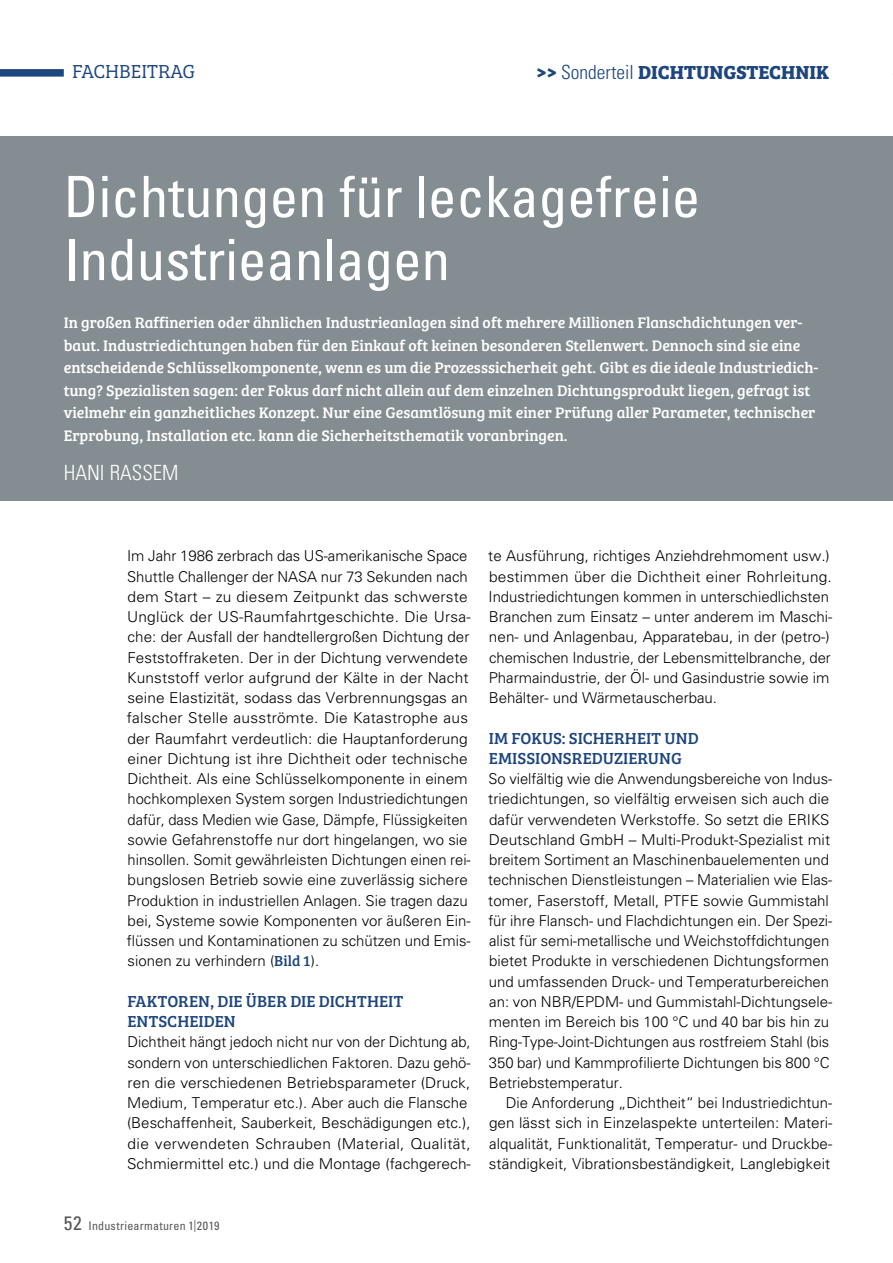
<style>
.page{position:relative;width:893px;height:1263px;background:#fff}
.page>*{position:absolute;margin:0;border:0;box-sizing:border-box;transform-origin:0 0}
.DT_Headline{font:condensed 57px/63px "Univers";color:#fff}
.DT_Autor_vorn{font:300 condensed 21px "Univers";color:#fff}
.t1{font:700 19.5px "Bree Serif";color:#1d457e}
.t2{font:19.5px "Bree Serif Lt";color:#1d457e}
.DT_1_Subline{font:16.5px/20.2px "Bree Serif";color:#1d457e}
.DT_Abstract{font:15.75px/22.5px "Bree Serif";color:#fff}
.DT_Fliesstext{font:300 15px/20.2px "Univers";color:#000}
.DT_Fliesstext_Einzug{font:300 15px/20.2px "Univers";letter-spacing:.005em;color:#000;text-align:justify}
.t3{font:condensed 12px "Univers";letter-spacing:.02em;color:#575756}
.s1{font-family:"Univers";font-weight:300;font-stretch:condensed}
.s2{font-family:"Bree Serif";font-weight:400;color:#1d457e}
.s3{font-size:19.5px}
</style>
<div class="page">
<div style="left:0;top:136px;width:893px;height:365px;background:#848d91"></div>
<div style="left:0;top:69px;width:64px;height:8px;background:#1d457e"></div>
<h3 class="t2" style="left:72px;top:57px;width:124px">FACHBEITRAG</h3>
<h3 class="t1" style="left:536px;top:57px;width:295px">&gt;&gt; <span class="s1">Sonderteil</span> DICHTUNGSTECHNIK</h3>
<p class="DT_Headline" style="left:64px;top:165px;width:638px">Dichtungen für leckagefreie<br>Industrieanlagen</p>
<p class="DT_Abstract" style="left:64px;top:310px;width:756px">In großen Raffinerien oder ähnlichen Industrieanlagen sind oft mehrere Millionen Flanschdichtungen ver&shy;baut. Industriedichtungen haben für den Einkauf oft keinen besonderen Stellenwert. Dennoch sind sie eine entscheidende Schlüsselkomponente, wenn es um die Prozesssicherheit geht. Gibt es die ideale Industriedich&shy;tung? Spezialisten sagen: der Fokus darf nicht allein auf dem einzelnen Dichtungsprodukt liegen, gefragt ist vielmehr ein ganzheitliches Konzept. Nur eine Gesamtlösung mit einer Prüfung aller Parameter, technischer Erprobung, Installation etc. kann die Sicherheitsthematik voranbringen.</p>
<p class="DT_Autor_vorn" style="left:64px;top:460px;width:116px">HANI RASSEM</p>
<p class="DT_Fliesstext" style="left:127px;top:546px;width:345px">Im Jahr 1986 zerbrach das US-amerikanische Space Shuttle Challenger der NASA nur 73 Sekunden nach dem Start – zu diesem Zeitpunkt das schwerste Unglück der US-Raumfahrtgeschichte. Die Ursa&shy;che: der Ausfall der handtellergroßen Dichtung der Feststoffraketen. Der in der Dichtung verwendete Kunststoff verlor aufgrund der Kälte in der Nacht seine Elastizität, sodass das Verbrennungsgas an falscher Stelle ausströmte. Die Katastrophe aus der Raumfahrt verdeutlich: die Hauptanforderung einer Dichtung ist ihre Dichtheit oder technische Dichtheit. Als eine Schlüsselkomponente in einem hochkomplexen System sorgen Industriedichtungen dafür, dass Medien wie Gase, Dämpfe, Flüssigkeiten sowie Gefahrenstoffe nur dort hingelangen, wo sie hinsollen. Somit gewährleisten Dichtungen einen rei&shy;bungslosen Betrieb sowie eine zuverlässig sichere Produktion in industriellen Anlagen. Sie tragen dazu bei, Systeme sowie Komponenten vor äußeren Ein&shy;flüssen und Kontaminationen zu schützen und Emis&shy;sionen zu verhindern (<span class="s2">Bild 1</span>).</p>
<p class="DT_1_Subline" style="left:127px;top:990px;width:277px">FAKTOREN, DIE ÜBER DIE DICHTHEIT<br>ENTSCHEIDEN</p>
<p class="DT_Fliesstext" style="left:127px;top:1032px;width:345px">Dichtheit hängt jedoch nicht nur von der Dichtung ab, sondern von unterschiedlichen Faktoren. Dazu gehö&shy;ren die verschiedenen Betriebsparameter (Druck, Medium, Temperatur etc.). Aber auch die Flansche (Beschaffenheit, Sauberkeit, Beschädigungen etc.), die verwendeten Schrauben (Material, Qualität, Schmiermittel etc.) und die Montage (fachgerech-</p>
<p class="t3" style="left:64px;top:1218px;width:157px"><span class="s3">52</span> Industriearmaturen 1|2019</p>
<p class="DT_Fliesstext" style="left:488px;top:546px;width:345px">te Ausführung, richtiges Anziehdrehmoment usw.) bestimmen über die Dichtheit einer Rohrleitung.<br>Industriedichtungen kommen in unterschiedlichsten Branchen zum Einsatz – unter anderem im Maschi&shy;nen- und Anlagenbau, Apparatebau, in der (petro-) chemischen Industrie, der Lebensmittelbranche, der Pharmaindustrie, der Öl- und Gasindustrie sowie im Behälter- und Wärmetauscherbau.</p>
<p class="DT_1_Subline" style="left:489px;top:727px;width:212px">IM FOKUS: SICHERHEIT UND<br>EMISSIONSREDUZIERUNG</p>
<p class="DT_Fliesstext" style="left:488px;top:769px;width:345px">So vielfältig wie die Anwendungsbereiche von Indus&shy;triedichtungen, so vielfältig erweisen sich auch die dafür verwendeten Werkstoffe. So setzt die ERIKS Deutschland GmbH – Multi-Produkt-Spezialist mit breitem Sortiment an Maschinenbauelementen und technischen Dienstleistungen – Materialien wie Elas&shy;tomer, Faserstoff, Metall, PTFE sowie Gummistahl für ihre Flansch- und Flachdichtungen ein. Der Spezi&shy;alist für semi-metallische und Weichstoffdichtungen bietet Produkte in verschiedenen Dichtungsformen und umfassenden Druck- und Temperaturbereichen an: von NBR/EPDM- und Gummistahl-Dichtungsele&shy;menten im Bereich bis 100 °C und 40 bar bis hin zu Ring-Type-Joint-Dichtungen aus rostfreiem Stahl (bis 350 bar) und Kammprofilierte Dichtungen bis 800 °C Betriebstemperatur.</p>
<p class="DT_Fliesstext_Einzug" style="left:489px;top:1093px;width:345px;text-indent:17px">Die Anforderung „Dichtheit“ bei Industriedichtun&shy;gen lässt sich in Einzelaspekte unterteilen: Materi&shy;alqualität, Funktionalität, Temperatur- und Druckbe&shy;ständigkeit, Vibrationsbeständigkeit, Langlebigkeit</p>
</div>
